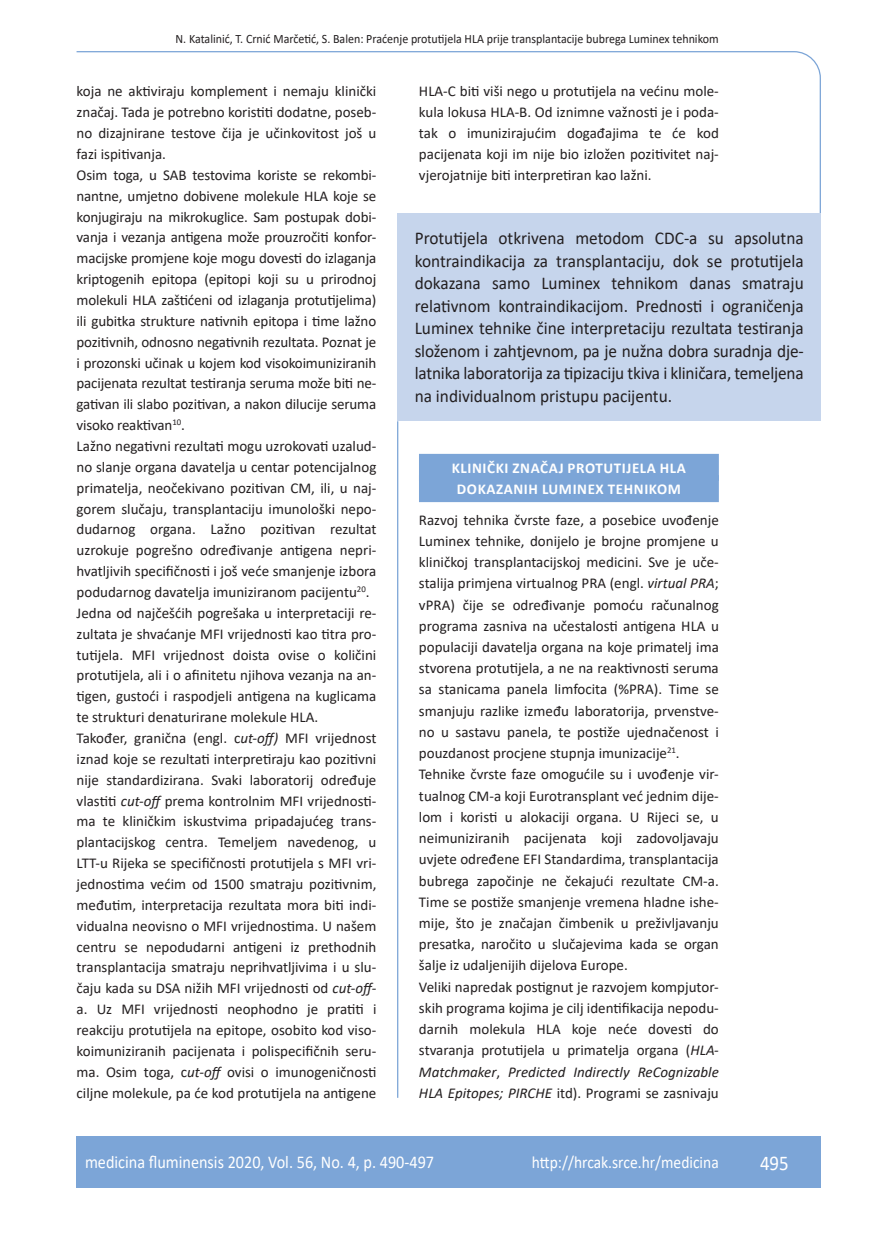
<style>
.page{position:relative;width:872px;height:1234px;background:#fff}
.page>*{position:absolute;margin:0;border:0;box-sizing:border-box;transform-origin:0 0}
.t1{font:21px "Calibri";color:#fff;scale:.9 1}
.anterfile{font:18px/22.5px "Calibri";color:#231f20;text-align:justify;scale:.96 1}
.t2{font:18px "Calibri";color:#fff;scale:.9 1}
.t3{font:17.25px "Calibri";color:#fff;scale:.9 1}
.osnovni_tekst{font:15px/20.9px "Calibri";color:#231f20;text-align:justify}
.naslov_ruler{font:700 15px "Calibri";letter-spacing:.04em;color:#fff}
.glava{font:12.75px "Calibri";color:#231f20;scale:.94 1}
.s1{font-style:italic}
</style>
<div class="page">
<svg style="left:76px;top:51px;width:745px;height:275px"></svg>
<hr style="left:397px;top:421px;width:1px;height:676px;background:#7ca5d7">
<div style="left:77px;top:1135px;width:744px;height:51px;background:#7ca5d7"></div>
<div style="left:398px;top:213px;width:423px;height:208px;background:#c6d5ec"></div>
<div style="left:419px;top:454px;width:300px;height:27px;background:#7ca5d7"></div>
<div style="left:419px;top:475px;width:300px;height:27px;background:#7ca5d7"></div>
<p class="glava" style="left:176px;top:29px;width:579px">N. Katalinić, T. Crnić Marčetić, S. Balen: Praćenje protutijela HLA prije transplantacije bubrega Luminex tehnikom</p>
<p class="osnovni_tekst" style="left:77px;top:81px;width:301px">koja ne aktiviraju komplement i nemaju klinički značaj. Tada je potrebno koristiti dodatne, poseb&shy;no dizajnirane testove čija je učinkovitost još u fazi ispitivanja.</p>
<p class="osnovni_tekst" style="left:77px;top:164px;width:301px">Osim toga, u SAB testovima koriste se rekombi&shy;nantne, umjetno dobivene molekule HLA koje se konjugiraju na mikrokuglice. Sam postupak dobi&shy;vanja i vezanja antigena može prouzročiti konfor&shy;macijske promjene koje mogu dovesti do izlaganja kriptogenih epitopa (epitopi koji su u prirodnoj molekuli HLA zaštićeni od izlaganja protutijelima) ili gubitka strukture nativnih epitopa i time lažno pozitivnih, odnosno negativnih rezultata. Poznat je i prozonski učinak u kojem kod visokoimuniziranih pacijenata rezultat testiranja seruma može biti ne&shy;gativan ili slabo pozitivan, a nakon dilucije seruma visoko reaktivan<sup>10</sup>.</p>
<p class="osnovni_tekst" style="left:77px;top:435px;width:301px">Lažno negativni rezultati mogu uzrokovati uzalud&shy;no slanje organa davatelja u centar potencijalnog primatelja, neočekivano pozitivan CM, ili, u naj&shy;gorem slučaju, transplantaciju imunološki nepo&shy;dudarnog organa. Lažno pozitivan rezultat uzrokuje pogrešno određivanje antigena nepri&shy;hvatljivih specifičnosti i još veće smanjenje izbora podudarnog davatelja imuniziranom pacijentu<sup>20</sup>.</p>
<p class="osnovni_tekst" style="left:77px;top:602px;width:301px">Jedna od najčešćih pogrešaka u interpretaciji re&shy;zultata je shvaćanje MFI vrijednosti kao titra pro&shy;tutijela. MFI vrijednost doista ovise o količini protutijela, ali i o afinitetu njihova vezanja na an&shy;tigen, gustoći i raspodjeli antigena na kuglicama te strukturi denaturirane molekule HLA.</p>
<p class="osnovni_tekst" style="left:77px;top:727px;width:301px">Također, granična (engl. c<span class="s1">ut-off)</span> MFI vrijednost iznad koje se rezultati interpretiraju kao pozitivni nije standardizirana. Svaki laboratorij određuje vlastiti <span class="s1">cut-off</span> prema kontrolnim MFI vrijednosti&shy;ma te kliničkim iskustvima pripadajućeg trans&shy;plantacijskog centra. Temeljem navedenog, u LTT-u Rijeka se specifičnosti protutijela s MFI vri&shy;jednostima većim od 1500 smatraju pozitivnim, međutim, interpretacija rezultata mora biti indi&shy;vidualna neovisno o MFI vrijednostima. U našem centru se nepodudarni antigeni iz prethodnih transplantacija smatraju neprihvatljivima i u slu&shy;čaju kada su DSA nižih MFI vrijednosti od <span class="s1">cut-off&shy;</span>a. Uz MFI vrijednosti neophodno je pratiti i reakciju protutijela na epitope, osobito kod viso&shy;koimuniziranih pacijenata i polispecifičnih seru&shy;ma. Osim toga, c<span class="s1">ut-off</span> ovisi o imunogeničnosti ciljne molekule, pa će kod protutijela na antigene</p>
<p class="osnovni_tekst" style="left:419px;top:80px;width:301px">HLA-C biti viši nego u protutijela na većinu mole&shy;kula lokusa HLA-B. Od iznimne važnosti je i poda&shy;tak o imunizirajućim događajima te će kod pacijenata koji im nije bio izložen pozitivitet naj&shy;vjerojatnije biti interpretiran kao lažni.</p>
<p class="anterfile" style="left:415px;top:226px;width:407px">Protutijela otkrivena metodom CDC-a su apsolutna kontraindikacija za transplantaciju, dok se protutijela dokazana samo Luminex tehnikom danas smatraju relativnom kontraindikacijom. Prednosti i ograničenja Luminex tehnike čine interpretaciju rezultata testiranja složenom i zahtjevnom, pa je nužna dobra suradnja dje&shy;latnika laboratorija za tipizaciju tkiva i kliničara, temeljena na individualnom pristupu pacijentu.</p>
<p class="naslov_ruler" style="left:452px;top:457px;width:236px">KLINIČKI ZNAČAJ PROTUTIJELA HLA</p>
<p class="naslov_ruler" style="left:457px;top:478px;width:225px">DOKAZANIH LUMINEX TEHNIKOM</p>
<p class="osnovni_tekst" style="left:419px;top:508px;width:301px">Razvoj tehnika čvrste faze, a posebice uvođenje Luminex tehnike, donijelo je brojne promjene u kliničkoj transplantacijskoj medicini. Sve je uče&shy;stalija primjena virtualnog PRA (engl. <span class="s1">virtual PRA</span>; vPRA) čije se određivanje pomoću računalnog programa zasniva na učestalosti antigena HLA u populaciji davatelja organa na koje primatelj ima stvorena protutijela, a ne na reaktivnosti seruma sa stanicama panela limfocita (%PRA). Time se smanjuju razlike između laboratorija, prvenstve&shy;no u sastavu panela, te postiže ujednačenost i pouzdanost procjene stupnja imunizacije<sup>21</sup>.</p>
<p class="osnovni_tekst" style="left:419px;top:763px;width:301px">Tehnike čvrste faze omogućile su i uvođenje vir&shy;tualnog CM-a koji Eurotransplant već jednim dije&shy;lom i koristi u alokaciji organa. U Rijeci se, u neimuniziranih pacijenata koji zadovoljavaju uvjete određene EFI Standardima, transplantacija bubrega započinje ne čekajući rezultate CM-a.<br>Time se postiže smanjenje vremena hladne ishe&shy;mije, što je značajan čimbenik u preživljavanju presatka, naročito u slučajevima kada se organ šalje iz udaljenijih dijelova Europe.</p>
<p class="osnovni_tekst" style="left:419px;top:975px;width:301px">Veliki napredak postignut je razvojem kompjutor&shy;skih programa kojima je cilj identifikacija nepodu&shy;darnih molekula HLA koje neće dovesti do stvaranja protutijela u primatelja organa (<span class="s1">HLA-Matchmaker</span>, <span class="s1">Predicted Indirectly ReCognizable HLA Epitopes; PIRCHE</span> itd). Programi se zasnivaju</p>
<p class="t2" style="left:85px;top:1149px;width:389px">medicina fluminensis 2020, Vol. 56, No. 4, p. 490-497</p>
<p class="t3" style="left:532px;top:1150px;width:209px">http://hrcak.srce.hr/medicina</p>
<p class="t1" style="left:760px;top:1147px;width:33px">495</p>
</div>
